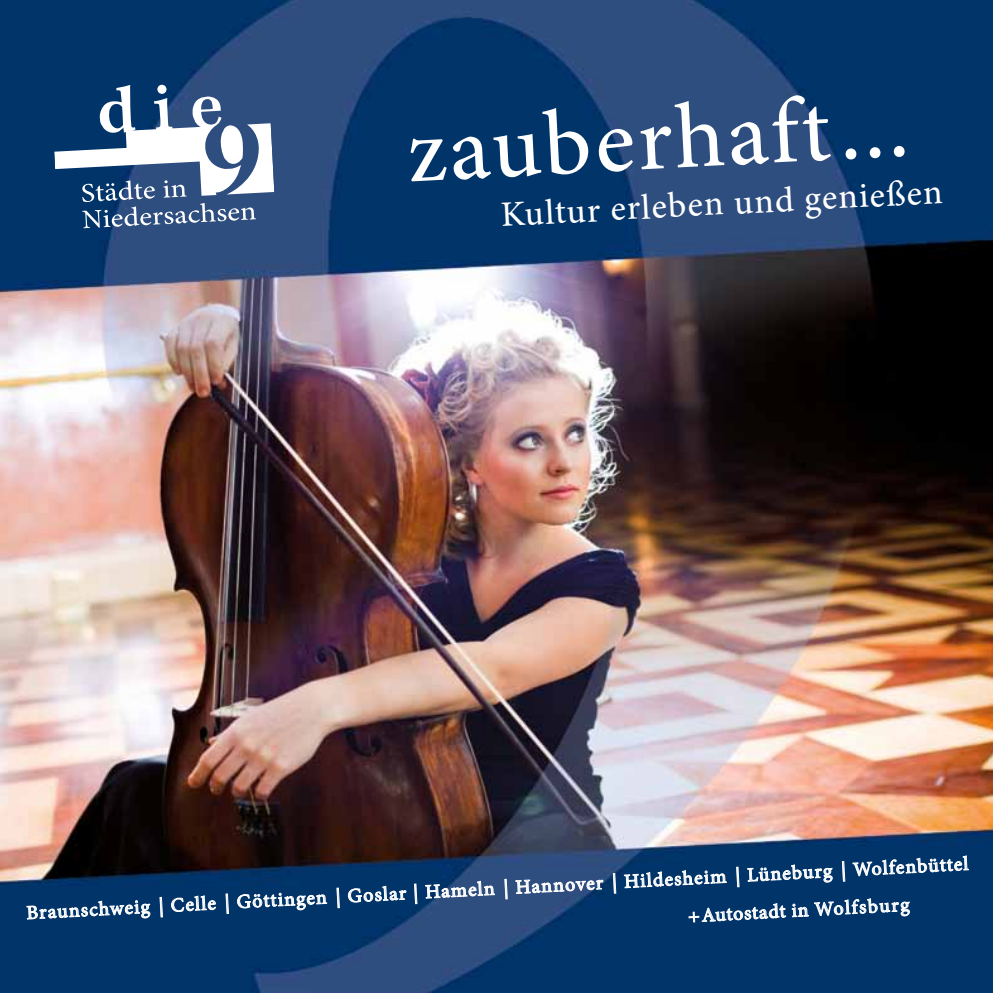
<style>
.page{position:relative;width:993px;height:993px;background:#fff}
.page>*{position:absolute;margin:0;border:0;box-sizing:border-box;transform-origin:0 0}
.t1{font:91px "Adobe Hebrew";color:#fff}
.t2{font:35px "Adobe Hebrew";color:#fff}
.t3{font:19.25px/37.6px "Adobe Hebrew";color:#fff}
.s1{font-family:"Helvetica Neue LT Pro";font-weight:300;font-stretch:condensed}
</style>
<div class="page">
<img style="left:0;top:0;width:992px;height:992px">
<svg style="left:54px;top:85px;width:220px;height:143px"></svg>
<svg style="left:688px;top:897px;width:222px;height:25px;background:#315a85"></svg>
<svg style="left:26px;top:899px;width:125px;height:20px;background:#41678f"></svg>
<svg style="left:159px;top:896px;width:4px;height:21px"></svg>
<svg style="left:170px;top:894px;width:46px;height:18px"></svg>
<svg style="left:225px;top:892px;width:4px;height:22px"></svg>
<svg style="left:236px;top:892px;width:91px;height:18px;background:#4a6e94"></svg>
<svg style="left:336px;top:886px;width:4px;height:22px"></svg>
<svg style="left:347px;top:885px;width:60px;height:17px"></svg>
<svg style="left:413px;top:882px;width:4px;height:22px"></svg>
<svg style="left:424px;top:880px;width:71px;height:18px"></svg>
<svg style="left:504px;top:878px;width:4px;height:21px"></svg>
<svg style="left:515px;top:878px;width:88px;height:16px"></svg>
<svg style="left:612px;top:872px;width:4px;height:21px"></svg>
<svg style="left:623px;top:869px;width:104px;height:19px;background:#466b92"></svg>
<svg style="left:735px;top:866px;width:4px;height:21px"></svg>
<svg style="left:746px;top:863px;width:87px;height:19px;background:#446a90"></svg>
<svg style="left:841px;top:860px;width:4px;height:21px"></svg>
<svg style="left:851px;top:854px;width:117px;height:22px;background:#3c638c"></svg>
<h1 class="t1" style="left:404px;top:97px;width:503px;rotate:-3deg">zauberhaft ...</h1>
<h2 class="t2" style="left:499px;top:193px;width:443px;rotate:-3deg">Kultur erleben und genießen</h2>
<p class="t3" style="left:685px;top:859px;width:284px;text-indent:-660px;rotate:-3deg">Braunschweig | Celle | Göttingen | Goslar | Hameln | Hannover | Hildesheim | Lüneburg | Wolfenbüttel <span class="s1">+</span>Autostadt in Wolfsburg</p>
</div>
